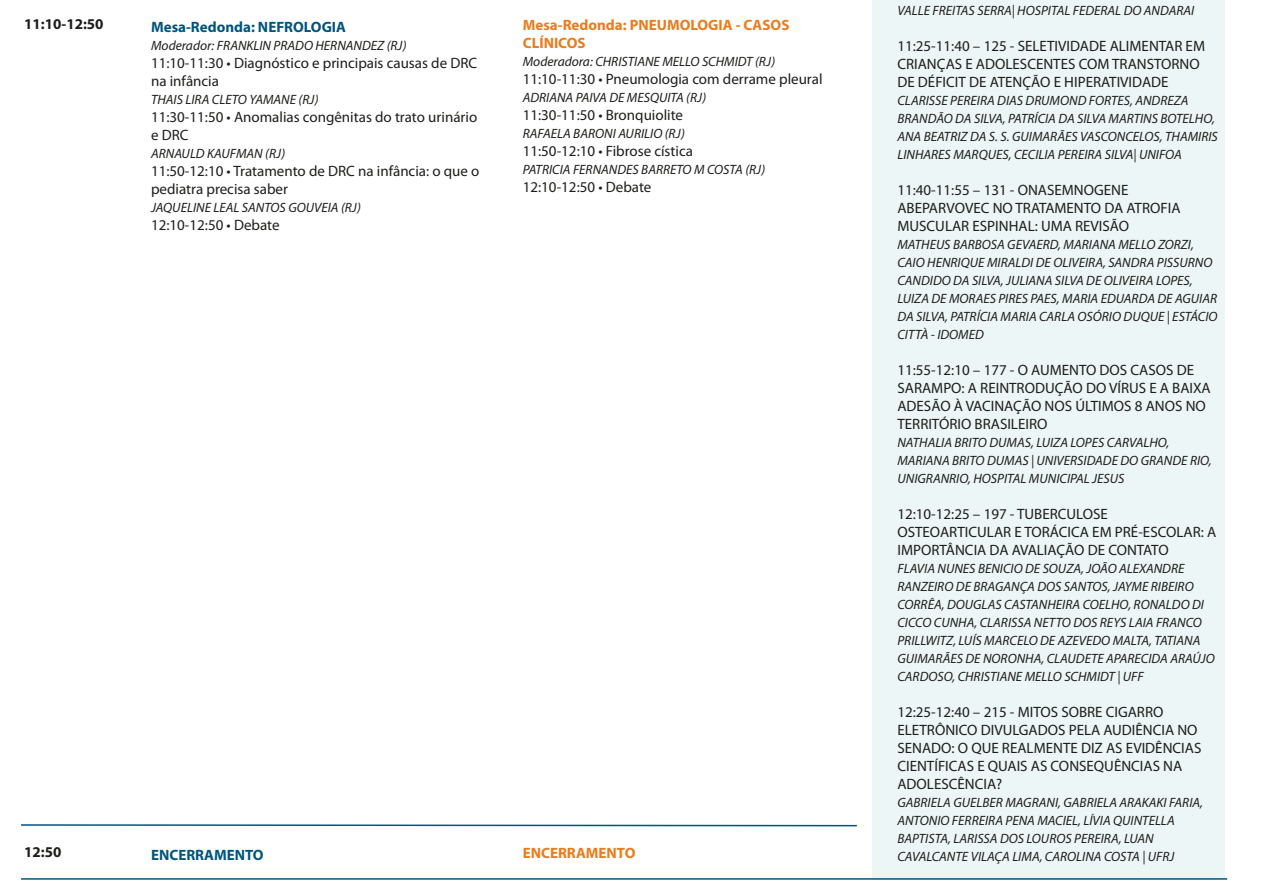
<style>
.page{position:relative;width:1263px;height:893px;background:#fff}
.page>*{position:absolute;margin:0;border:0;box-sizing:border-box;transform-origin:0 0}
.t1{font:15px/18px "Myriad Pro";color:#1d1d1b}
.t2{font:700 15px/18px "Myriad Pro";color:#e97c1d}
.t3{font:700 15px "Myriad Pro";color:#00557d}
.t4{font:700 15px "Myriad Pro";color:#1d1d1b}
.t5{font:italic 13.5px/18px "Myriad Pro";color:#1d1d1b}
</style>
<div class="page">
<div style="left:872px;top:0;width:353px;height:879px;background:#edf6f6"></div>
<svg style="left:21px;top:824px;width:836px;height:3px"></svg>
<hr style="left:21px;top:878px;width:1206px;height:2px;background:#00557d">
<p class="t4" style="left:24px;top:14px;width:81px">11:10-12:50</p>
<p class="t3" style="left:151px;top:17px;width:196px">Mesa-Redonda: NEFROLOGIA</p>
<p class="t5" style="left:151px;top:36px;width:257px">Moderador: FRANKLIN PRADO HERNANDEZ (RJ)</p>
<p class="t1" style="left:151px;top:54px;width:328px">11:10-11:30 • Diagnóstico e principais causas de DRC na infância</p>
<p class="t5" style="left:151px;top:90px;width:169px">THAIS LIRA CLETO YAMANE (RJ)</p>
<p class="t1" style="left:151px;top:108px;width:328px">11:30-11:50 • Anomalias congênitas do trato urinário e DRC</p>
<p class="t5" style="left:151px;top:144px;width:136px">ARNAULD KAUFMAN (RJ)</p>
<p class="t1" style="left:151px;top:162px;width:330px">11:50-12:10 • Tratamento de DRC na infância: o que o pediatra precisa saber</p>
<p class="t5" style="left:151px;top:198px;width:212px">JAQUELINE LEAL SANTOS GOUVEIA (RJ)</p>
<p class="t1" style="left:151px;top:216px;width:130px">12:10-12:50 • Debate</p>
<p class="t2" style="left:523px;top:15px;width:268px">Mesa-Redonda: PNEUMOLOGIA - CASOS<br>CLÍNICOS</p>
<p class="t5" style="left:523px;top:52px;width:254px">Moderadora: CHRISTIANE MELLO SCHMIDT (RJ)</p>
<p class="t1" style="left:523px;top:69px;width:301px">11:10-11:30 • Pneumologia com derrame pleural</p>
<p class="t5" style="left:523px;top:88px;width:185px">ADRIANA PAIVA DE MESQUITA (RJ)</p>
<p class="t1" style="left:523px;top:105px;width:162px">11:30-11:50 • Bronquiolite</p>
<p class="t5" style="left:523px;top:124px;width:164px">RAFAELA BARONI AURILIO (RJ)</p>
<p class="t1" style="left:523px;top:141px;width:172px">11:50-12:10 • Fibrose cística</p>
<p class="t5" style="left:523px;top:160px;width:244px">PATRICIA FERNANDES BARRETO M COSTA (RJ)</p>
<p class="t1" style="left:523px;top:177px;width:130px">12:10-12:50 • Debate</p>
<p class="t4" style="left:24px;top:842px;width:39px">12:50</p>
<p class="t3" style="left:151px;top:845px;width:114px">ENCERRAMENTO</p>
<p class="t2" style="left:523px;top:843px;width:114px">ENCERRAMENTO</p>
<p class="t5" style="left:897px;top:1px;width:298px">VALLE FREITAS SERRA| HOSPITAL FEDERAL DO ANDARAI</p>
<p class="t1" style="left:897px;top:36px;width:309px">11:25-11:40 – 125 - SELETIVIDADE ALIMENTAR EM<br>CRIANÇAS E ADOLESCENTES COM TRANSTORNO<br>DE DÉFICIT DE ATENÇÃO E HIPERATIVIDADE</p>
<p class="t5" style="left:897px;top:91px;width:322px">CLARISSE PEREIRA DIAS DRUMOND FORTES, ANDREZA BRANDÃO DA SILVA, PATRÍCIA DA SILVA MARTINS BOTELHO, ANA BEATRIZ DA S. S. GUIMARÃES VASCONCELOS, THAMIRIS LINHARES MARQUES, CECILIA PEREIRA SILVA| UNIFOA</p>
<p class="t1" style="left:897px;top:180px;width:285px">11:40-11:55 – 131 - ONASEMNOGENE<br>ABEPARVOVEC NO TRATAMENTO DA ATROFIA<br>MUSCULAR ESPINHAL: UMA REVISÃO</p>
<p class="t5" style="left:897px;top:235px;width:322px">MATHEUS BARBOSA GEVAERD, MARIANA MELLO ZORZI, CAIO HENRIQUE MIRALDI DE OLIVEIRA, SANDRA PISSURNO CANDIDO DA SILVA, JULIANA SILVA DE OLIVEIRA LOPES, LUIZA DE MORAES PIRES PAES, MARIA EDUARDA DE AGUIAR DA SILVA, PATRÍCIA MARIA CARLA OSÓRIO DUQUE | ESTÁCIO CITTÀ - IDOMED</p>
<p class="t1" style="left:897px;top:360px;width:315px">11:55-12:10 – 177 - O AUMENTO DOS CASOS DE SARAMPO: A REINTRODUÇÃO DO VÍRUS E A BAIXA ADESÃO À VACINAÇÃO NOS ÚLTIMOS 8 ANOS NO TERRITÓRIO BRASILEIRO</p>
<p class="t5" style="left:897px;top:433px;width:316px">NATHALIA BRITO DUMAS, LUIZA LOPES CARVALHO,<br>MARIANA BRITO DUMAS | UNIVERSIDADE DO GRANDE RIO,<br>UNIGRANRIO, HOSPITAL MUNICIPAL JESUS</p>
<p class="t1" style="left:897px;top:504px;width:320px">12:10-12:25 – 197 - TUBERCULOSE<br>OSTEOARTICULAR E TORÁCICA EM PRÉ-ESCOLAR: A<br>IMPORTÂNCIA DA AVALIAÇÃO DE CONTATO</p>
<p class="t5" style="left:897px;top:559px;width:319px">FLAVIA NUNES BENICIO DE SOUZA, JOÃO ALEXANDRE RANZEIRO DE BRAGANÇA DOS SANTOS, JAYME RIBEIRO CORRÊA, DOUGLAS CASTANHEIRA COELHO, RONALDO DI CICCO CUNHA, CLARISSA NETTO DOS REYS LAIA FRANCO PRILLWITZ, LUÍS MARCELO DE AZEVEDO MALTA, TATIANA GUIMARÃES DE NORONHA, CLAUDETE APARECIDA ARAÚJO CARDOSO, CHRISTIANE MELLO SCHMIDT | UFF</p>
<p class="t1" style="left:897px;top:702px;width:305px">12:25-12:40 – 215 - MITOS SOBRE CIGARRO ELETRÔNICO DIVULGADOS PELA AUDIÊNCIA NO SENADO: O QUE REALMENTE DIZ AS EVIDÊNCIAS CIENTÍFICAS E QUAIS AS CONSEQUÊNCIAS NA ADOLESCÊNCIA?</p>
<p class="t5" style="left:897px;top:793px;width:307px">GABRIELA GUELBER MAGRANI, GABRIELA ARAKAKI FARIA, ANTONIO FERREIRA PENA MACIEL, LÍVIA QUINTELLA BAPTISTA, LARISSA DOS LOUROS PEREIRA, LUAN CAVALCANTE VILAÇA LIMA, CAROLINA COSTA | UFRJ</p>
</div>
